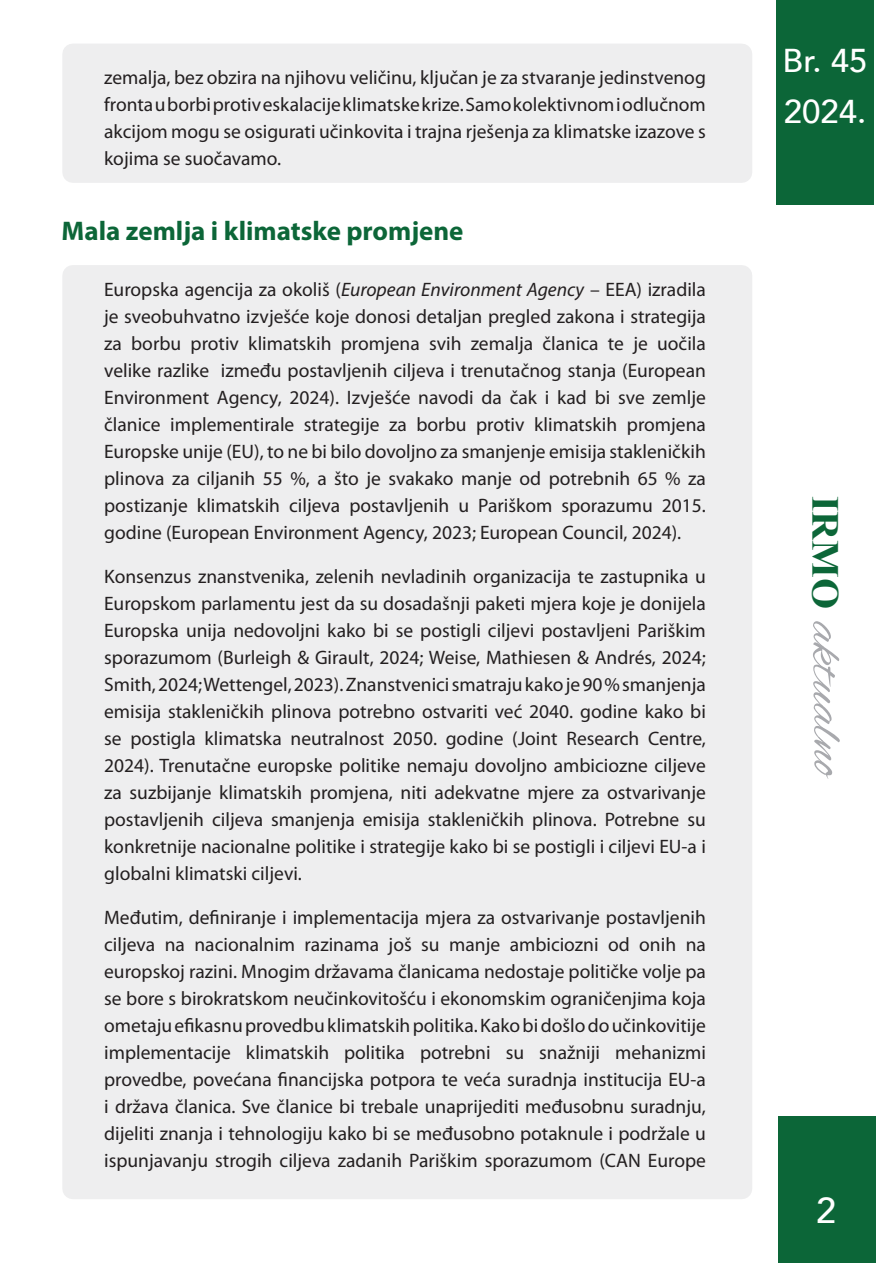
<style>
.page{position:relative;width:893px;height:1263px;background:#fff}
.page>*{position:absolute;margin:0;border:0;box-sizing:border-box;transform-origin:0 0}
.t1{font:51.3px "Alex Brush";color:#a8a9ad;scale:1.05 1}
.t2{font:500 36px "Avenir";color:#fff}
.t3{font:500 33px/51px "Avenir";color:#fff}
.Naslov{font:700 27px "Myriad Pro";color:#0c6638}
.Tekst{font:19.5px/27px "Myriad Pro";color:#231f20;text-align:justify}
.s1{font-style:italic}
.s2{font-family:"Times New Roman";font-weight:700;font-size:38.1px;color:#0c6638}
</style>
<div class="page">
<div style="left:778px;top:1116px;width:98px;height:147px;background:#0c6638"></div>
<div style="left:776px;top:0;width:98px;height:204px;background:#0c6638"></div>
<div style="left:62px;top:265px;width:690px;height:934px;background:#eeeeef"></div>
<div style="left:62px;top:44px;width:690px;height:139px;background:#eeeeef"></div>
<p class="Tekst" style="left:104px;top:64px;width:603px">zemalja, bez obzira na njihovu veličinu, ključan je za stvaranje jedinstvenog fronta u borbi protiv eskalacije klimatske krize. Samo kolektivnom i odlučnom akcijom mogu se osigurati učinkovita i trajna rješenja za klimatske izazove s kojima se suočavamo.</p>
<p class="Naslov" style="left:62px;top:213px;width:403px">Mala zemlja i klimatske promjene</p>
<p class="Tekst" style="left:104px;top:277px;width:603px">Europska agencija za okoliš (<span class="s1">European Environment Agency</span> – EEA) izradila je sveobuhvatno izvješće koje donosi detaljan pregled zakona i strategija za borbu protiv klimatskih promjena svih zemalja članica te je uočila velike razlike između postavljenih ciljeva i trenutačnog stanja (European Environment Agency, 2024). Izvješće navodi da čak i kad bi sve zemlje članice implementirale strategije za borbu protiv klimatskih promjena Europske unije (EU), to ne bi bilo dovoljno za smanjenje emisija stakleničkih plinova za ciljanih 55 %, a što je svakako manje od potrebnih 65 % za postizanje klimatskih ciljeva postavljenih u Pariškom sporazumu 2015. godine (European Environment Agency, 2023; European Council, 2024).</p>
<p class="Tekst" style="left:104px;top:564px;width:603px">Konsenzus znanstvenika, zelenih nevladinih organizacija te zastupnika u Europskom parlamentu jest da su dosadašnji paketi mjera koje je donijela Europska unija nedovoljni kako bi se postigli ciljevi postavljeni Pariškim sporazumom (Burleigh &amp; Girault, 2024; Weise, Mathiesen &amp; Andrés, 2024; Smith, 2024; Wettengel, 2023). Znanstvenici smatraju kako je 90 % smanjenja emisija stakleničkih plinova potrebno ostvariti već 2040. godine kako bi se postigla klimatska neutralnost 2050. godine (Joint Research Centre, 2024). Trenutačne europske politike nemaju dovoljno ambiciozne ciljeve za suzbijanje klimatskih promjena, niti adekvatne mjere za ostvarivanje postavljenih ciljeva smanjenja emisija stakleničkih plinova. Potrebne su konkretnije nacionalne politike i strategije kako bi se postigli i ciljevi EU-a i globalni klimatski ciljevi.</p>
<p class="Tekst" style="left:104px;top:905px;width:603px">Međutim, definiranje i implementacija mjera za ostvarivanje postavljenih ciljeva na nacionalnim razinama još su manje ambiciozni od onih na europskoj razini. Mnogim državama članicama nedostaje političke volje pa se bore s birokratskom neučinkovitošću i ekonomskim ograničenjima koja ometaju efikasnu provedbu klimatskih politika. Kako bi došlo do učinkovitije implementacije klimatskih politika potrebni su snažniji mehanizmi provedbe, povećana financijska potpora te veća suradnja institucija EU-a i država članica. Sve članice bi trebale unaprijediti međusobnu suradnju, dijeliti znanja i tehnologiju kako bi se međusobno potaknule i podržale u ispunjavanju strogih ciljeva zadanih Pariškim sporazumom (CAN Europe</p>
<h3 class="t3" style="left:783px;top:33px;width:87px">Br. 45<br>2024.</h3>
<h1 class="t1" style="left:856px;top:496px;width:272px;rotate:90deg"><span class="s2">IRMO</span> aktualno</h1>
<h2 class="t2" style="left:816px;top:1179px;width:22px">2</h2>
</div>
